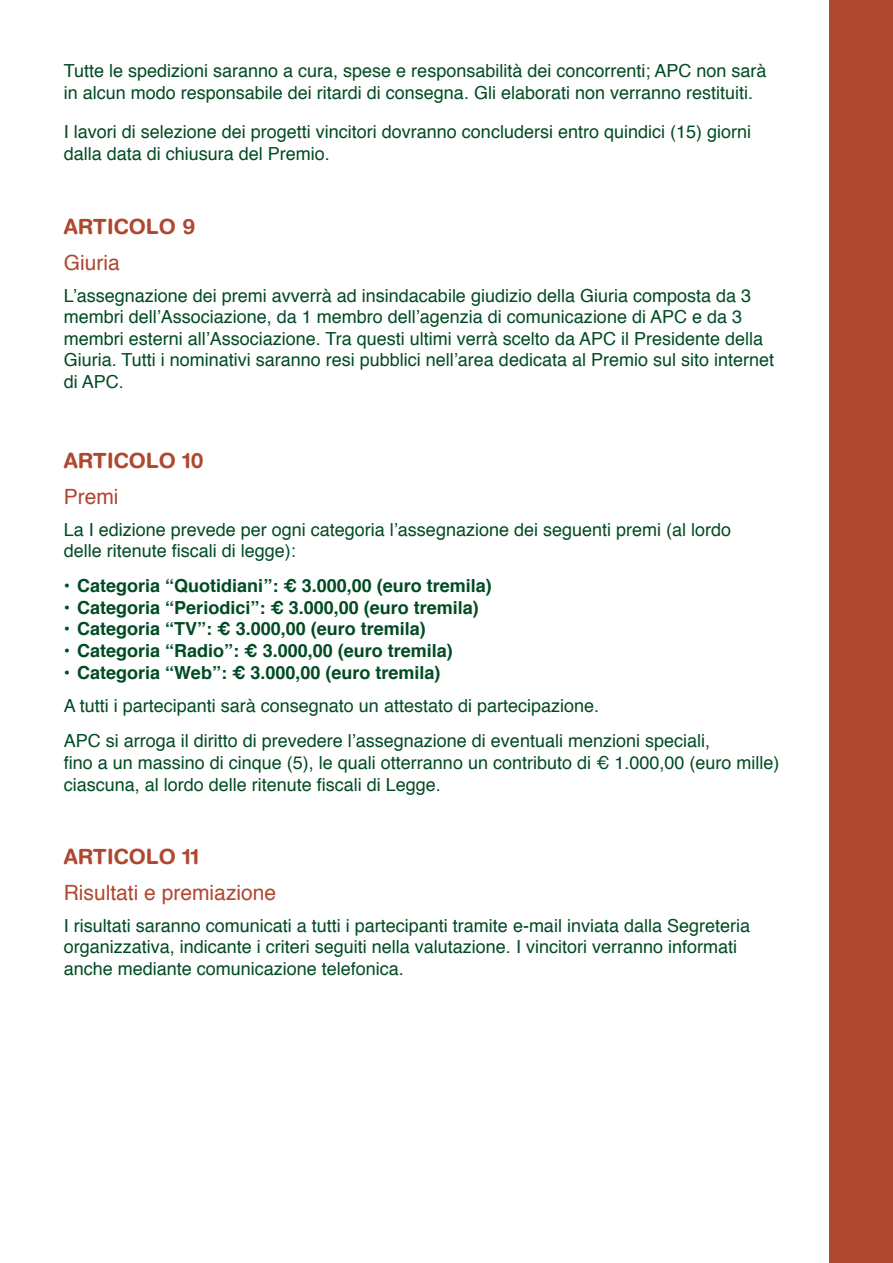
<style>
.page{position:relative;width:893px;height:1263px;background:#fff}
.page>*{position:absolute;margin:0;border:0;box-sizing:border-box;transform-origin:0 0}
.t1{font:21px "Helvetica";color:#b04731}
.t2{font:700 21px "Helvetica Rounded";color:#b04731}
.t3{font:18px/21.6px "Helvetica";color:#004b23}
.t4{font:700 18px "Helvetica";color:#004b23}
</style>
<div class="page">
<div style="left:829px;top:0;width:64px;height:1263px;background:#b04731"></div>
<p class="t3" style="left:64px;top:61px;width:704px">Tutte le spedizioni saranno a cura, spese e responsabilità dei concorrenti; APC non sarà in alcun modo responsabile dei ritardi di consegna. Gli elaborati non verranno restituiti.</p>
<p class="t3" style="left:64px;top:122px;width:689px">I lavori di selezione dei progetti vincitori dovranno concludersi entro quindici (15) giorni dalla data di chiusura del Premio.</p>
<p class="t2" style="left:64px;top:213px;width:133px">ARTICOLO 9</p>
<p class="t1" style="left:64px;top:246px;width:58px">Giuria</p>
<p class="t3" style="left:64px;top:285px;width:712px">L’assegnazione dei premi avverrà ad insindacabile giudizio della Giuria composta da 3 membri dell’Associazione, da 1 membro dell’agenzia di comunicazione di APC e da 3 membri esterni all’Associazione. Tra questi ultimi verrà scelto da APC il Presidente della Giuria. Tutti i nominativi saranno resi pubblici nell’area dedicata al Premio sul sito internet di APC.</p>
<p class="t2" style="left:64px;top:447px;width:141px">ARTICOLO 10</p>
<p class="t1" style="left:64px;top:480px;width:56px">Premi</p>
<p class="t3" style="left:64px;top:519px;width:669px">La I edizione prevede per ogni categoria l’assegnazione dei seguenti premi (al lordo delle ritenute fiscali di legge):</p>
<p class="t4" style="left:64px;top:571px;width:430px">• Categoria “Quotidiani”: € 3.000,00 (euro tremila)</p>
<p class="t4" style="left:64px;top:593px;width:417px">• Categoria “Periodici”: € 3.000,00 (euro tremila)</p>
<p class="t4" style="left:64px;top:615px;width:363px">• Categoria “TV”: € 3.000,00 (euro tremila)</p>
<p class="t4" style="left:64px;top:636px;width:390px">• Categoria “Radio”: € 3.000,00 (euro tremila)</p>
<p class="t4" style="left:64px;top:658px;width:378px">• Categoria “Web”: € 3.000,00 (euro tremila)</p>
<p class="t3" style="left:64px;top:689px;width:648px;line-height:35.1px">A tutti i partecipanti sarà consegnato un attestato di partecipazione.<br>APC si arroga il diritto di prevedere l’assegnazione di eventuali menzioni speciali,</p>
<p class="t3" style="left:64px;top:752px;width:717px">fino a un massino di cinque (5), le quali otterranno un contributo di € 1.000,00 (euro mille) ciascuna, al lordo delle ritenute fiscali di Legge.</p>
<p class="t2" style="left:64px;top:843px;width:137px">ARTICOLO 11</p>
<p class="t1" style="left:64px;top:876px;width:214px">Risultati e premiazione</p>
<p class="t3" style="left:64px;top:915px;width:688px">I risultati saranno comunicati a tutti i partecipanti tramite e-mail inviata dalla Segreteria organizzativa, indicante i criteri seguiti nella valutazione. I vincitori verranno informati anche mediante comunicazione telefonica.</p>
</div>
